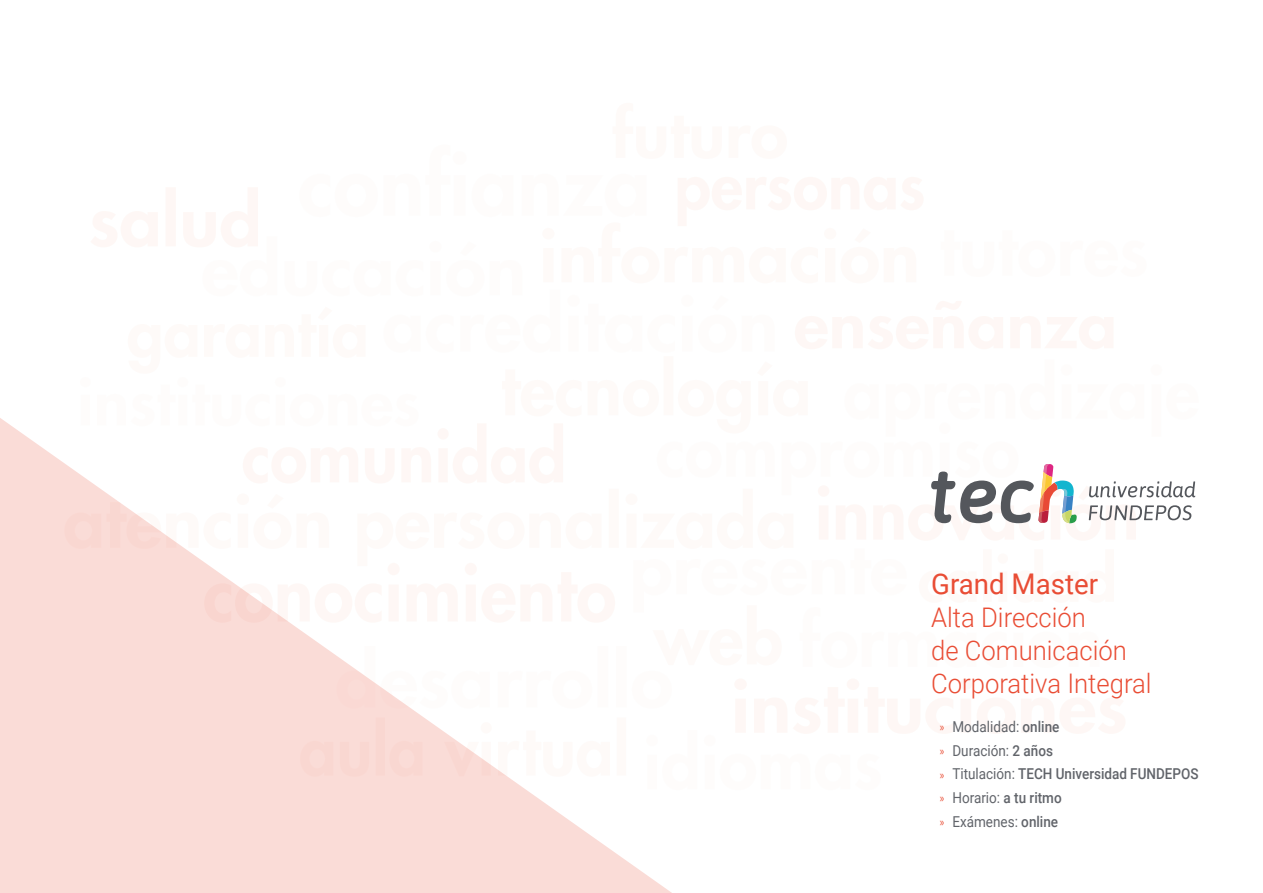
<style>
.page{position:relative;width:1263px;height:893px;background:#fff}
.page>*{position:absolute;margin:0;border:0;box-sizing:border-box;transform-origin:0 0}
.t1{font:28.5px "Roboto";color:#e94d35}
.t2{font:300 27px/33px "Roboto";color:#e94d35;scale:.95 1}
.t3{font:500 15px/23.7px "Roboto";color:#61646a;scale:.9 1}
.s1{font-family:"Myriad Pro";font-weight:400;font-size:12px;color:#e94d35}
.s2{font-weight:400}
</style>
<div class="page">
<svg style="left:0;top:418px;width:672px;height:475px;background:#fadfda"></svg>
<svg style="left:64px;top:418px;width:1132px;height:372px"></svg>
<h1 class="t1" style="left:931px;top:564px;width:168px">Grand Master</h1>
<h2 class="t2" style="left:931px;top:600px;width:234px">Alta Dirección<br>de Comunicación<br>Corporativa Integral</h2>
<p class="t3" style="left:940px;top:714px;width:289px"><span class="s1">»</span> <span class="s2">Modalidad:</span> online<br><span class="s1">»</span> <span class="s2">Duración:</span> 2 años<br><span class="s1">»</span> <span class="s2">Titulación:</span> TECH Universidad FUNDEPOS <span class="s1">»</span> <span class="s2">Horario:</span> a tu ritmo<br><span class="s1">»</span> <span class="s2">Exámenes:</span> online</p>
</div>
